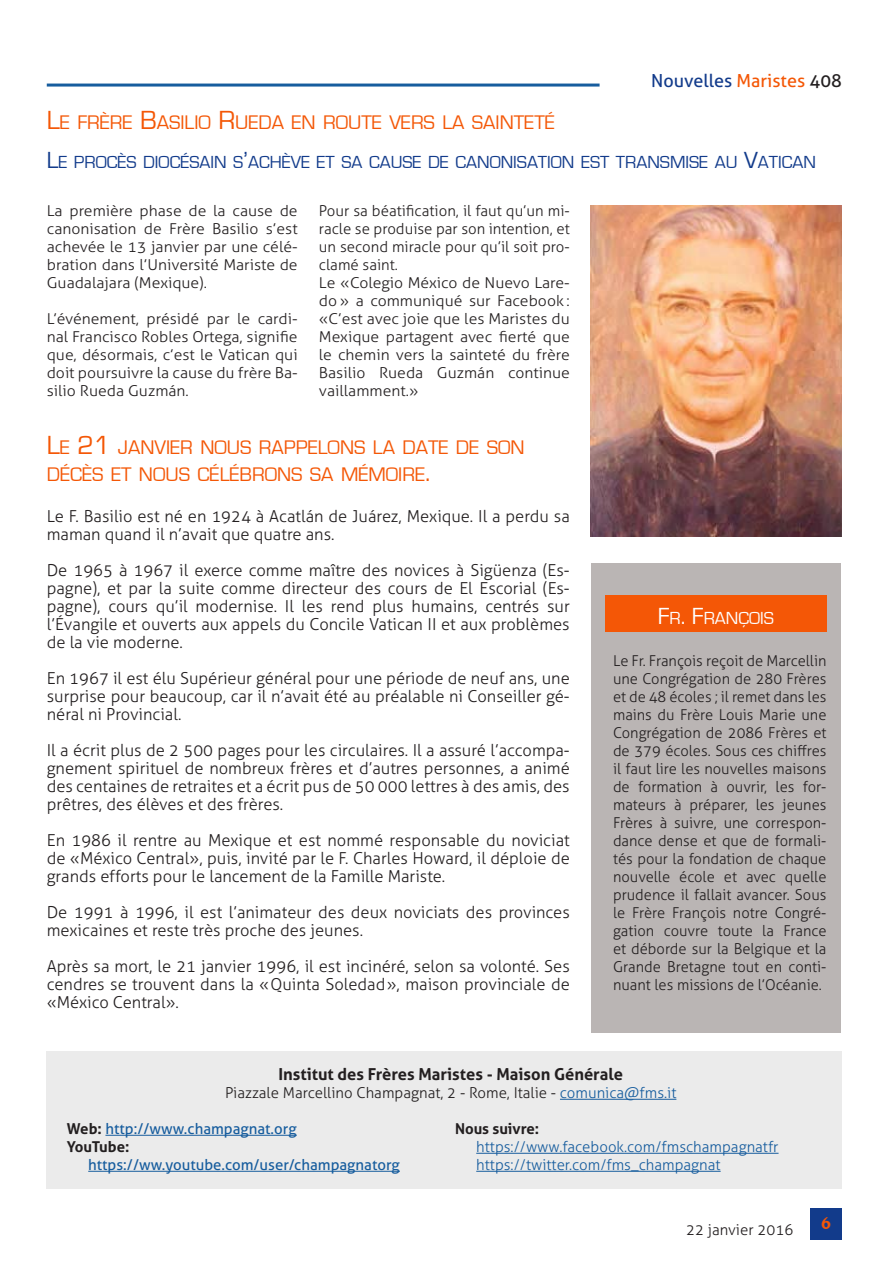
<style>
.page{position:relative;width:893px;height:1263px;background:#fff}
.page>*{position:absolute;margin:0;border:0;box-sizing:border-box;transform-origin:0 0}
.Titolo{font:20.25px/27px "Eurostile";color:#f45706}
.Titolo-2{font:18px "Eurostile";color:#123b8b}
.t1{font:18px "Aller";color:#123b8b}
.TitoloBox{font:18px "Eurostile";color:#fff}
.t2{font:700 18px "Novarese IT Cby BT";color:#f45706}
.Testo_sinEspacio{font:300 16.5px/18px "Aller";color:#231f20;text-align:justify}
.Testo_sinEspacio-2{font:700 16.5px "Aller";color:#231f20}
.Testo_sinEspacio-3{font:300 15px/18px "Aller";color:#231f20;text-align:justify}
.Testo_normal{font:300 15px/18px "Aller";color:#231f20;text-align:justify;scale:1.05 1}
.Testo_sinEspacio-4{font:300 15px "Aller";color:#175d9e}
.Testo_sinEspacio-5{font:15px "Aller";color:#175d9e}
.Testo_sinEspacio-6{font:700 15px "Aller";color:#231f20}
.s1{color:#f45706}
.s2{color:#231f20}
.s3{font-size:27px}
.s4{font-size:24px}
.s5{color:#175d9e}
.s6{font-weight:700;color:#231f20}
</style>
<div class="page">
<hr style="left:47px;top:84px;width:553px;height:3px;background:#175d9e">
<div style="left:810px;top:1208px;width:32px;height:31px;background:#123b8b"></div>
<div style="left:47px;top:1051px;width:795px;height:138px;background:#ebebeb"></div>
<hr style="left:560px;top:1099px;width:116px;height:1px;background:#175d9e">
<hr style="left:105px;top:1135px;width:192px;height:1px;background:#175d9e">
<hr style="left:88px;top:1171px;width:312px;height:1px;background:#175d9e">
<hr style="left:476px;top:1153px;width:302px;height:1px;background:#175d9e">
<hr style="left:476px;top:1171px;width:245px;height:1px;background:#175d9e">
<div style="left:591px;top:563px;width:249px;height:470px;background:#bab5b4"></div>
<div style="left:605px;top:595px;width:221px;height:37px;background:#f45706"></div>
<img style="left:590px;top:205px;width:251px;height:332px">
<p class="t1" style="left:651px;top:69px;width:192px">Nouvelles <span class="s1">Maristes</span> <span class="s2">408</span></p>
<p class="Titolo" style="left:47px;top:109px;width:510px"><span class="s3">L</span>E FRÈRE <span class="s3">B</span>ASILIO <span class="s3">R</span>UEDA EN ROUTE VERS LA SAINTETÉ</p>
<p class="Titolo-2" style="left:47px;top:153px;width:771px"><span class="s4">L</span>E PROCÈS DIOCÉSAIN S<span class="s4">’</span>ACHÈVE ET SA CAUSE DE CANONISATION EST TRANSMISE AU <span class="s4">V</span>ATICAN</p>
<p class="Testo_normal" style="left:47px;top:202px;width:240px">La première phase de la cause de canonisation de Frère Basilio s’est achevée le 13 janvier par une célé&shy;bration dans l’Université Mariste de Guadalajara (Mexique).</p>
<p class="Testo_normal" style="left:47px;top:310px;width:240px">L’événement, présidé par le cardi&shy;nal Francisco Robles Ortega, signifie que, désormais, c’est le Vatican qui doit poursuivre la cause du frère Ba&shy;silio Rueda Guzmán.</p>
<p class="Titolo" style="left:47px;top:434px;width:479px"><span class="s3">L</span>E <span class="s3">21</span> JANVIER NOUS RAPPELONS LA DATE DE SON<br>DÉCÈS ET NOUS CÉLÉBRONS SA MÉMOIRE<span class="s3">.</span></p>
<p class="Testo_sinEspacio" style="left:47px;top:507px;width:525px">Le F. Basilio est né en 1924 à Acatlán de Juárez, Mexique. Il a perdu sa maman quand il n’avait que quatre ans.</p>
<p class="Testo_sinEspacio" style="left:47px;top:561px;width:525px">De 1965 à 1967 il exerce comme maître des novices à Sigüenza (Es&shy;pagne), et par la suite comme directeur des cours de El Escorial (Es&shy;pagne), cours qu’il modernise. Il les rend plus humains, centrés sur l’Évangile et ouverts aux appels du Concile Vatican II et aux problèmes de la vie moderne.</p>
<p class="Testo_sinEspacio" style="left:47px;top:669px;width:524px">En 1967 il est élu Supérieur général pour une période de neuf ans, une surprise pour beaucoup, car il n’avait été au préalable ni Conseiller gé&shy;néral ni Provincial.</p>
<p class="Testo_sinEspacio" style="left:47px;top:741px;width:524px">Il a écrit plus de 2 500 pages pour les circulaires. Il a assuré l’accompa&shy;gnement spirituel de nombreux frères et d’autres personnes, a animé des centaines de retraites et a écrit pus de 50 000 lettres à des amis, des prêtres, des élèves et des frères.</p>
<p class="Testo_sinEspacio" style="left:47px;top:831px;width:524px">En 1986 il rentre au Mexique et est nommé responsable du noviciat de « México Central », puis, invité par le F. Charles Howard, il déploie de grands efforts pour le lancement de la Famille Mariste.</p>
<p class="Testo_sinEspacio" style="left:47px;top:903px;width:525px">De 1991 à 1996, il est l’animateur des deux noviciats des provinces mexicaines et reste très proche des jeunes.</p>
<p class="Testo_sinEspacio" style="left:47px;top:957px;width:524px">Après sa mort, le 21 janvier 1996, il est incinéré, selon sa volonté. Ses cendres se trouvent dans la « Quinta Soledad », maison provinciale de « México Central ».</p>
<p class="Testo_sinEspacio-3" style="left:319px;top:202px;width:252px">Pour sa béatification, il faut qu’un mi&shy;racle se produise par son intention, et un second miracle pour qu’il soit pro&shy;clamé saint.</p>
<p class="Testo_normal" style="left:319px;top:274px;width:240px">Le « Colegio México de Nuevo Lare&shy;do » a communiqué sur Facebook : « C’est avec joie que les Maristes du Mexique partagent avec fierté que le chemin vers la sainteté du frère Basilio Rueda Guzmán continue vaillamment. »</p>
<p class="TitoloBox" style="left:658px;top:608px;width:118px"><span class="s4">F</span>R<span class="s4">. F</span>RANÇOIS</p>
<p class="Testo_sinEspacio-3" style="left:613px;top:652px;width:215px">Le Fr. François reçoit de Marcellin une Congrégation de 280 Frères et de 48 écoles ; il remet dans les mains du Frère Louis Marie une Congrégation de 2086 Frères et de 379 écoles. Sous ces chiffres il faut lire les nouvelles maisons de formation à ouvrir, les for&shy;mateurs à préparer, les jeunes Frères à suivre, une correspon&shy;dance dense et que de formali&shy;tés pour la fondation de chaque nouvelle école et avec quelle prudence il fallait avancer. Sous le Frère François notre Congré&shy;gation couvre toute la France et déborde sur la Belgique et la Grande Bretagne tout en conti&shy;nuant les missions de l’Océanie.</p>
<p class="Testo_sinEspacio-2" style="left:278px;top:1064px;width:346px">Institut des Frères Maristes - Maison Générale</p>
<p class="Testo_sinEspacio-3" style="left:225px;top:1084px;width:453px">Piazzale Marcellino Champagnat, 2 - Rome, Italie - <span class="s5">comunica@fms.it</span></p>
<p class="Testo_sinEspacio-5" style="left:67px;top:1120px;width:231px"><span class="s6">Web :</span> http://www.champagnat.org</p>
<p class="Testo_sinEspacio-6" style="left:67px;top:1137px;width:64px">YouTube :</p>
<p class="Testo_sinEspacio-5" style="left:88px;top:1156px;width:313px">https://ww.youtube.com/user/champagnatorg</p>
<p class="Testo_sinEspacio-6" style="left:455px;top:1119px;width:86px">Nous suivre :</p>
<p class="Testo_sinEspacio-4" style="left:476px;top:1138px;width:304px">https://www.facebook.com/fmschampagnatfr</p>
<p class="Testo_sinEspacio-4" style="left:476px;top:1156px;width:246px">https://twitter.com/fms_champagnat</p>
<p class="Testo_sinEspacio-3" style="left:686px;top:1220px;width:109px">22 janvier 2016</p>
<p class="t2" style="left:821px;top:1212px;width:12px">6</p>
</div>
